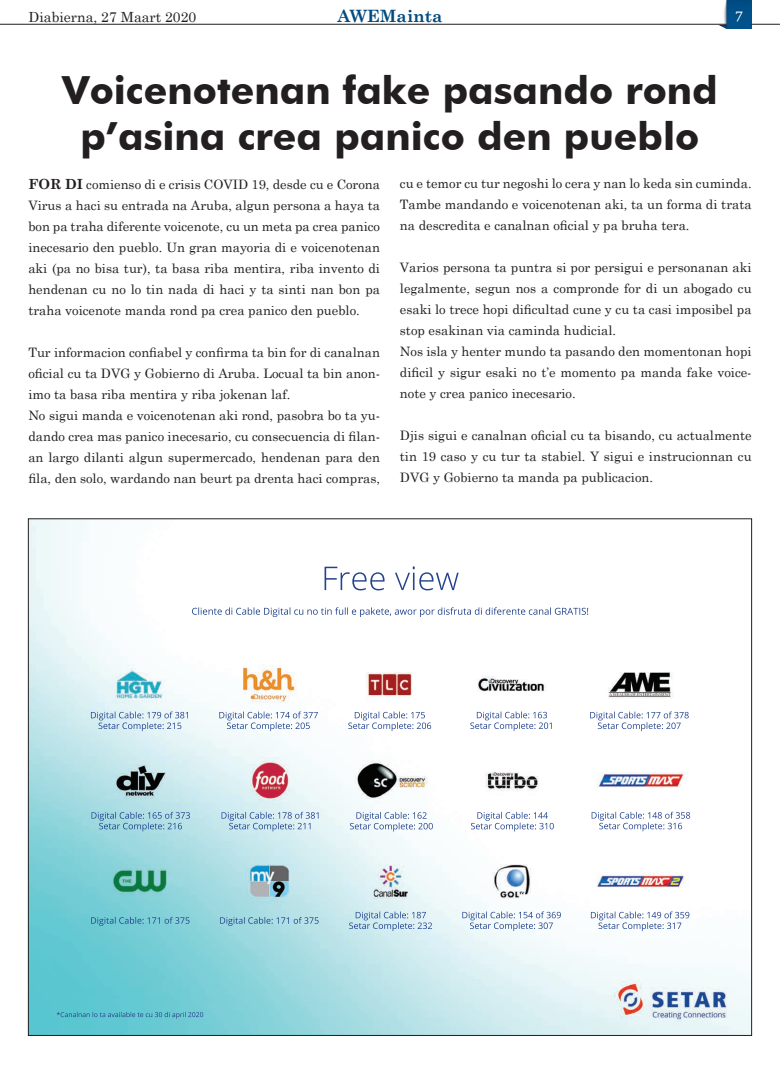
<style>
.page{position:relative;width:780px;height:1078px;background:#fff}
.page>*{position:absolute;margin:0;border:0;box-sizing:border-box;transform-origin:0 0}
.No_Spacing{font:700 38.8px/46.5px "Futura BT";color:#231f20;text-align:center}
.Body_Text_14{font:700 17px "Century Schoolbook";color:#004b80}
.Body_Text_14-2{font:14px "Century Schoolbook";color:#231f20}
.t1{font:14px "Charter ITCTT";color:#fff}
.Body_Text_14-3{font:13px/21px "Century Schoolbook";color:#231f20;text-align:justify}
.s1{font-weight:700;font-size:14px}
</style>
<div class="page">
<img style="left:718px;top:0;width:33px;height:28px">
<svg style="left:751px;top:24px;width:29px;height:1px"></svg>
<hr style="left:0;top:24px;width:726px;height:1px;background:#231f20">
<img style="left:30px;top:520px;width:719px;height:513px">
<p class="Body_Text_14-2" style="left:29px;top:5px;width:169px">Diabierna, 27 Maart 2020</p>
<p class="Body_Text_14" style="left:337px;top:3px;width:107px">AWEMainta</p>
<p class="t1" style="left:735px;top:7px;width:9px">7</p>
<p class="No_Spacing" style="left:62px;top:66px;width:657px">Voicenotenan fake pasando rond p’asina crea panico den pueblo</p>
<p class="Body_Text_14-3" style="left:28px;top:172px;width:353px"><span class="s1">FOR DI</span> comienso di e crisis COVID 19, desde cu e Corona Virus a haci su entrada na Aruba, algun persona a haya ta bon pa traha diferente voicenote, cu un meta pa crea panico inecesario den pueblo. Un gran mayoria di e voicenotenan aki (pa no bisa tur), ta basa riba mentira, riba invento di hendenan cu no lo tin nada di haci y ta sinti nan bon pa traha voicenote manda rond pa crea panico den pueblo.</p>
<p class="Body_Text_14-3" style="left:28px;top:340px;width:353px">Tur informacion confiabel y confirma ta bin for di canalnan oficial cu ta DVG y Gobierno di Aruba. Locual ta bin anon&shy;imo ta basa riba mentira y riba jokenan laf.</p>
<p class="Body_Text_14-3" style="left:28px;top:403px;width:353px">No sigui manda e voicenotenan aki rond, pasobra bo ta yu&shy;dando crea mas panico inecesario, cu consecuencia di filan&shy;an largo dilanti algun supermercado, hendenan para den fila, den solo, wardando nan beurt pa drenta haci compras,</p>
<p class="Body_Text_14-3" style="left:400px;top:171px;width:353px">cu e temor cu tur negoshi lo cera y nan lo keda sin cuminda.</p>
<p class="Body_Text_14-3" style="left:400px;top:192px;width:353px">Tambe mandando e voicenotenan aki, ta un forma di trata na descredita e canalnan oficial y pa bruha tera.</p>
<p class="Body_Text_14-3" style="left:400px;top:255px;width:353px">Varios persona ta puntra si por persigui e personanan aki legalmente, segun nos a compronde for di un abogado cu esaki lo trece hopi dificultad cune y cu ta casi imposibel pa stop esakinan via caminda hudicial.</p>
<p class="Body_Text_14-3" style="left:400px;top:339px;width:353px">Nos isla y henter mundo ta pasando den momentonan hopi dificil y sigur esaki no t’e momento pa manda fake voice&shy;note y crea panico inecesario.</p>
<p class="Body_Text_14-3" style="left:400px;top:423px;width:353px">Djis sigui e canalnan oficial cu ta bisando, cu actualmente tin 19 caso y cu tur ta stabiel. Y sigui e instrucionnan cu DVG y Gobierno ta manda pa publicacion.</p>
</div>
